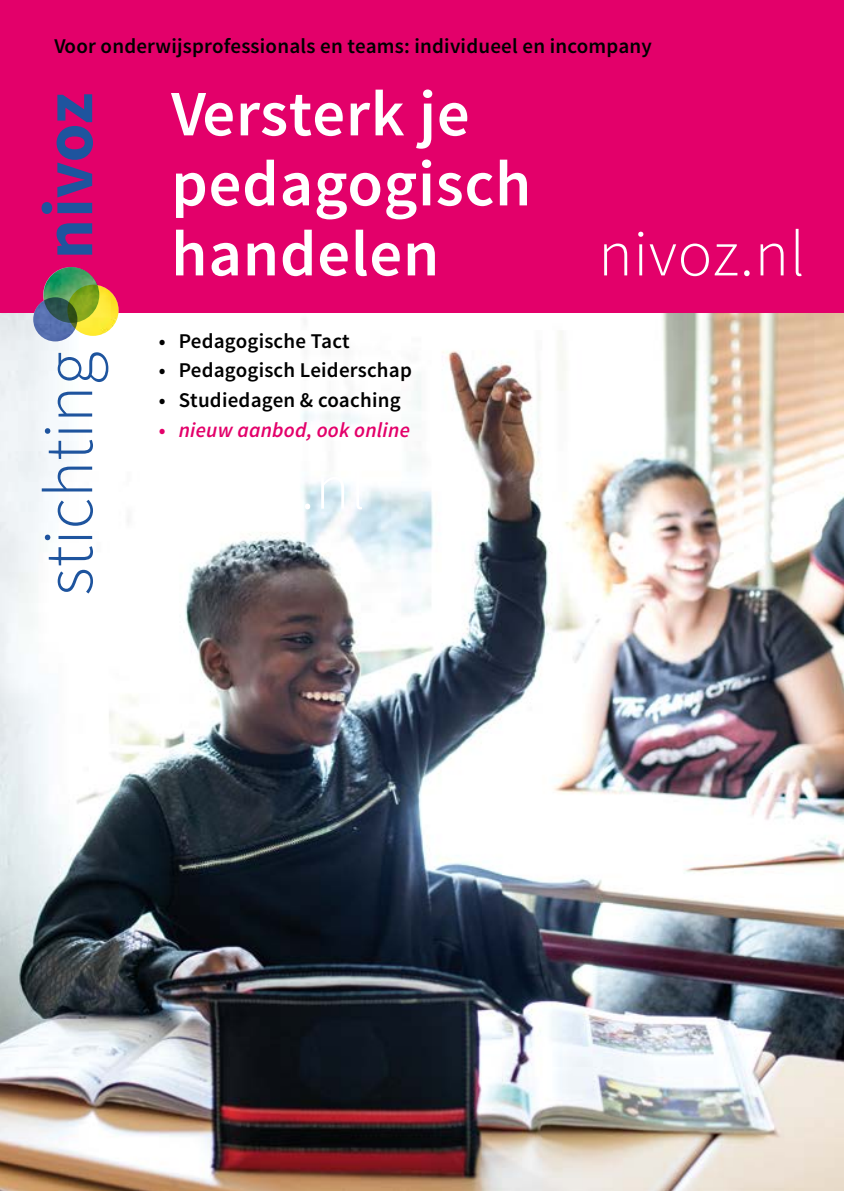
<style>
.page{position:relative;width:844px;height:1191px;background:#fff}
.page>*{position:absolute;margin:0;border:0;box-sizing:border-box;transform-origin:0 0}
.t1{font:600 64.75px/70px "Source Sans Pro";letter-spacing:.01em;color:#fff}
.t2{font:300 64.75px "Source Sans Pro";letter-spacing:.01em;color:#fff}
.t3{font:600 21px "Source Sans Pro";letter-spacing:.01em;color:#000}
.t4{font:italic 600 21px "Source Sans Pro";letter-spacing:.01em;color:#e3006a}
.s1{font-style:normal}
</style>
<div class="page">
<img style="left:0;top:313px;width:843px;height:878px">
<div style="left:0;top:0;width:843px;height:313px;background:#e3006a"></div>
<svg style="left:42px;top:94px;width:51px;height:161px"></svg>
<svg style="left:42px;top:352px;width:66px;height:241px"></svg>
<img style="left:33px;top:297px;width:44px;height:44px;border-radius:22px">
<img style="left:67px;top:285px;width:52px;height:51px;border-radius:26px">
<img style="left:43px;top:267px;width:56px;height:56px;border-radius:28px">
<p class="t3" style="left:55px;top:33px;width:598px">Voor onderwijsprofessionals en teams: individueel en incompany</p>
<h1 class="t1" style="left:171px;top:81px;width:361px">Versterk je pedagogisch handelen</h1>
<p class="t3" style="left:159px;top:327px;width:192px">• Pedagogische Tact</p>
<p class="t3" style="left:159px;top:357px;width:254px">• Pedagogisch Leiderschap</p>
<p class="t3" style="left:159px;top:387px;width:243px">• Studiedagen &amp; coaching</p>
<p class="t4" style="left:159px;top:417px;width:252px"><span class="s1">•</span> nieuw aanbod, ook online</p>
<h1 class="t2" style="left:598px;top:215px;width:208px">nivoz.nl</h1>
</div>
